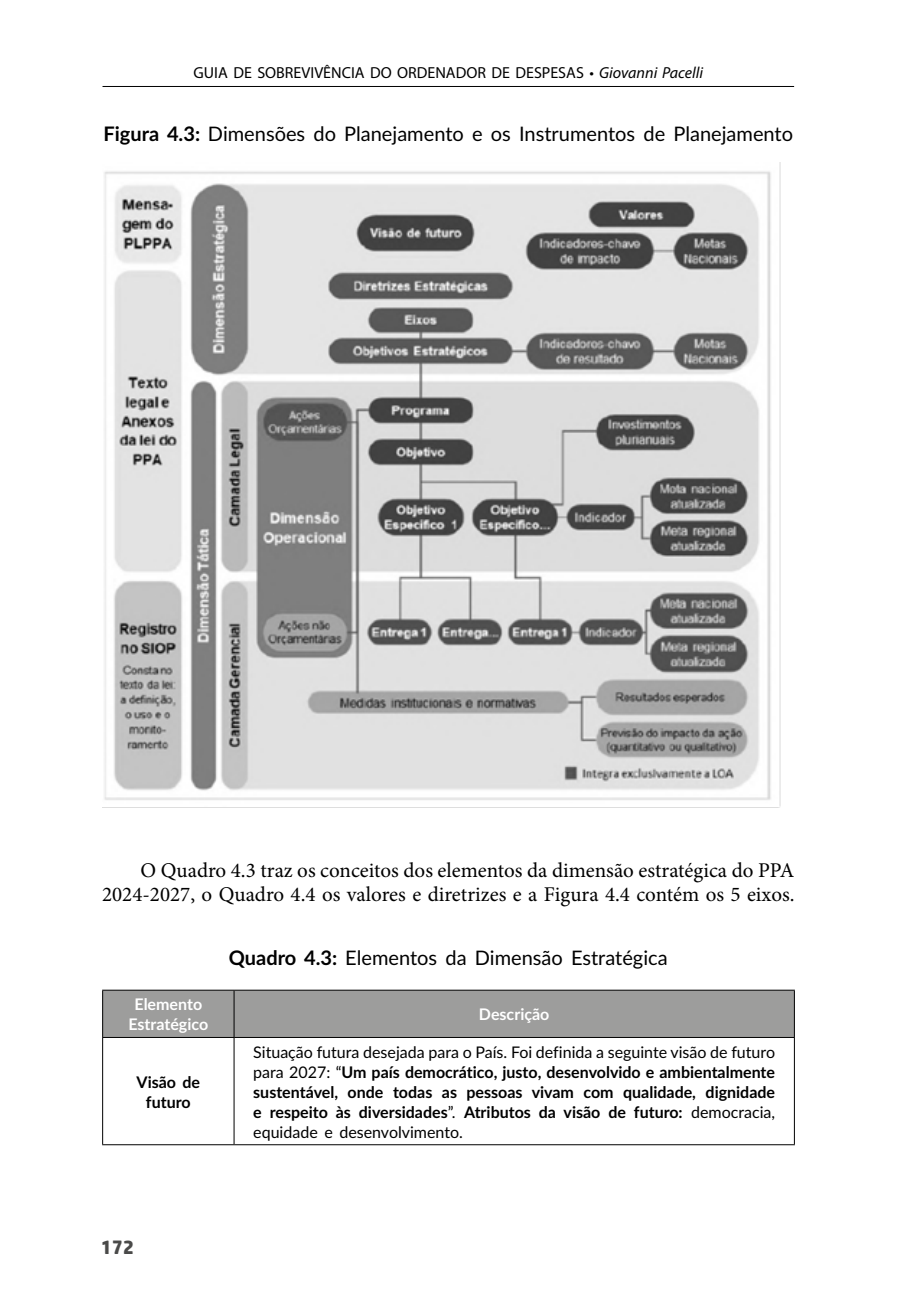
<style>
.page{position:relative;width:908px;height:1304px;background:#fff}
.page>*{position:absolute;margin:0;border:0;box-sizing:border-box;transform-origin:0 0}
.t1{font:21px/24px "Minion Pro";color:#000;text-align:right}
.t2{font:20px "Lato";color:#000}
.t3{font:700 20px "HP Simplified";color:#4a4a49}
.t4{font:700 16px/20px "Lato";color:#000;text-align:center}
.t5{font:16px "Myriad Pro";color:#000}
.t6{font:700 16px/20px "Lato";color:#fff;text-align:center}
.s1{font-style:italic}
.s2{font-weight:700}
.s3{font-weight:400}
</style>
<div class="page">
<hr style="left:102px;top:86px;width:691px;height:1px;background:#000">
<img style="left:102px;top:163px;width:679px;height:645px">
<div style="left:103px;top:991px;width:690px;height:46px;background:#9d9d9c"></div>
<hr style="left:102px;top:990px;width:132px;height:1px;background:#000">
<hr style="left:102px;top:991px;width:1px;height:46px;background:#000">
<hr style="left:234px;top:990px;width:560px;height:1px;background:#000">
<hr style="left:233px;top:991px;width:1px;height:46px;background:#000">
<hr style="left:793px;top:991px;width:1px;height:46px;background:#000">
<hr style="left:102px;top:1037px;width:132px;height:1px;background:#000">
<hr style="left:102px;top:1038px;width:1px;height:106px;background:#000">
<hr style="left:234px;top:1037px;width:560px;height:1px;background:#000">
<hr style="left:233px;top:1038px;width:1px;height:106px;background:#000">
<hr style="left:793px;top:1038px;width:1px;height:106px;background:#000">
<hr style="left:102px;top:1144px;width:132px;height:1px;background:#000">
<hr style="left:234px;top:1144px;width:560px;height:1px;background:#000">
<p class="t5" style="left:193px;top:63px;width:510px">GUIA DE SOBREVIVÊNCIA DO ORDENADOR DE DESPESAS • <span class="s1">Giovanni Pacelli</span></p>
<p class="t2" style="left:103px;top:119px;width:690px"><span class="s2">Figura 4.3:</span> Dimensões do Planejamento e os Instrumentos de Planejamento</p>
<h1 class="t1" style="left:102px;top:858px;width:693px">O Quadro 4.3 traz os conceitos dos elementos da dimensão estratégica do PPA<br>2024-2027, o Quadro 4.4 os valores e diretrizes e a Figura 4.4 contém os 5 eixos.</h1>
<p class="t2" style="left:229px;top:943px;width:440px"><span class="s2">Quadro 4.3:</span> Elementos da Dimensão Estratégica</p>
<p class="t6" style="left:128px;top:994px;width:81px">Elemento<br>Estratégico</p>
<p class="t6" style="left:479px;top:1004px;width:72px">Descrição</p>
<p class="t4" style="left:137px;top:1071px;width:65px">Visão de futuro</p>
<p class="t3" style="left:101px;top:1235px;width:34px">172</p>
<p class="t4" style="left:253px;top:1041px;width:523px;text-align:justify"><span class="s3">Situação futura desejada para o País. Foi definida a seguinte visão de futuro para 2027: “</span>Um país democrático, justo, desenvolvido e ambientalmente sustentável, onde todas as pessoas vivam com qualidade, dignidade e respeito às diversidades<span class="s3">”.</span> Atributos da visão de futuro: <span class="s3">democracia, equidade e desenvolvimento.</span></p>
</div>
